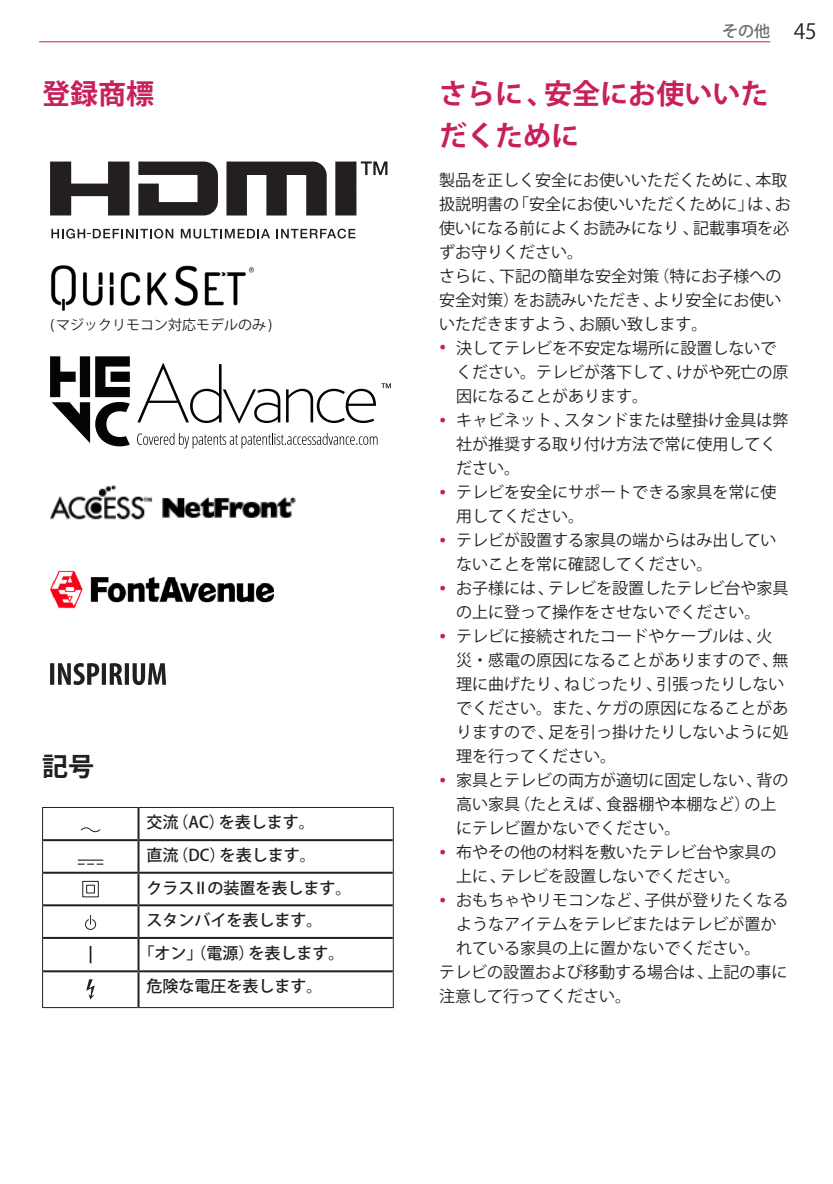
<style>
.page{position:relative;width:833px;height:1184px;background:#fff}
.page>*{position:absolute;margin:0;border:0;box-sizing:border-box;transform-origin:0 0}
.Title-1{font:700 28px/42px "Koz Go Pro";color:#c8205d}
.Title-2{font:700 26px "Koz Go Pro";color:#231f20}
.Body{font:16px/24px "Koz Go Pro";color:#231f20}
.TblH{font:500 16px "Koz Go Pro";color:#231f20}
.t1{font:500 16px "Koz Go Pro";color:#6c6d70}
.t2{font:14px "Koz Go Pro";color:#231f20}
.s1{font-weight:400;font-size:21px;color:#231f20}
</style>
<div class="page">
<hr style="left:39px;top:41px;width:731px;height:1px;background:#c8205d">
<svg style="left:50px;top:162px;width:79px;height:53px"></svg>
<svg style="left:138px;top:162px;width:80px;height:53px"></svg>
<svg style="left:226px;top:162px;width:100px;height:54px"></svg>
<svg style="left:335px;top:161px;width:52px;height:54px"></svg>
<svg style="left:181px;top:229px;width:89px;height:10px"></svg>
<svg style="left:276px;top:229px;width:79px;height:10px"></svg>
<svg style="left:51px;top:229px;width:122px;height:10px"></svg>
<img style="left:51px;top:265px;width:204px;height:46px">
<svg style="left:50px;top:356px;width:80px;height:90px"></svg>
<svg style="left:137px;top:363px;width:254px;height:60px"></svg>
<svg style="left:137px;top:433px;width:240px;height:15px"></svg>
<img style="left:50px;top:484px;width:245px;height:36px">
<img style="left:50px;top:570px;width:224px;height:39px">
<svg style="left:50px;top:663px;width:116px;height:22px"></svg>
<hr style="left:42px;top:807px;width:96px;height:1px;background:#231f20">
<hr style="left:42px;top:808px;width:1px;height:32px;background:#231f20">
<hr style="left:138px;top:807px;width:256px;height:1px;background:#231f20">
<hr style="left:393px;top:808px;width:1px;height:32px;background:#231f20">
<hr style="left:42px;top:840px;width:1px;height:33px;background:#231f20">
<hr style="left:393px;top:840px;width:1px;height:33px;background:#231f20">
<hr style="left:42px;top:873px;width:1px;height:32px;background:#231f20">
<hr style="left:393px;top:873px;width:1px;height:32px;background:#231f20">
<hr style="left:42px;top:905px;width:1px;height:33px;background:#231f20">
<hr style="left:393px;top:905px;width:1px;height:33px;background:#231f20">
<hr style="left:42px;top:938px;width:1px;height:33px;background:#231f20">
<hr style="left:393px;top:938px;width:1px;height:33px;background:#231f20">
<hr style="left:42px;top:971px;width:1px;height:36px;background:#231f20">
<hr style="left:393px;top:971px;width:1px;height:36px;background:#231f20">
<hr style="left:42px;top:1007px;width:96px;height:1px;background:#231f20">
<hr style="left:138px;top:1007px;width:256px;height:1px;background:#231f20">
<hr style="left:137px;top:808px;width:2px;height:31px;background:#231f20">
<hr style="left:43px;top:839px;width:95px;height:2px;background:#231f20">
<hr style="left:138px;top:839px;width:255px;height:2px;background:#231f20">
<hr style="left:137px;top:841px;width:2px;height:31px;background:#231f20">
<hr style="left:43px;top:872px;width:95px;height:2px;background:#231f20">
<hr style="left:138px;top:872px;width:255px;height:2px;background:#231f20">
<hr style="left:137px;top:874px;width:2px;height:30px;background:#231f20">
<hr style="left:43px;top:904px;width:95px;height:2px;background:#231f20">
<hr style="left:138px;top:904px;width:255px;height:2px;background:#231f20">
<hr style="left:137px;top:906px;width:2px;height:31px;background:#231f20">
<hr style="left:43px;top:937px;width:95px;height:2px;background:#231f20">
<hr style="left:138px;top:937px;width:255px;height:2px;background:#231f20">
<hr style="left:137px;top:939px;width:2px;height:31px;background:#231f20">
<hr style="left:43px;top:970px;width:95px;height:2px;background:#231f20">
<hr style="left:138px;top:970px;width:255px;height:2px;background:#231f20">
<hr style="left:137px;top:972px;width:2px;height:35px;background:#231f20">
<svg style="left:80px;top:827px;width:21px;height:5px"></svg>
<svg style="left:78px;top:860px;width:25px;height:5px"></svg>
<svg style="left:82px;top:880px;width:17px;height:18px"></svg>
<svg style="left:85px;top:915px;width:11px;height:15px"></svg>
<svg style="left:90px;top:946px;width:1px;height:17px"></svg>
<svg style="left:86px;top:979px;width:9px;height:21px"></svg>
<p class="Title-1" style="left:42px;top:75px;width:113px">登録商標</p>
<p class="t2" style="left:50px;top:315px;width:224px">( マジックリモコン対応モデルのみ )</p>
<p class="Title-2" style="left:42px;top:749px;width:53px">記号</p>
<p class="TblH" style="left:146px;top:812px;width:170px">交流（AC）を表します。</p>
<p class="TblH" style="left:146px;top:845px;width:171px">直流（DC）を表します。</p>
<p class="TblH" style="left:146px;top:877px;width:206px">クラス II の装置を表します。</p>
<p class="TblH" style="left:146px;top:910px;width:177px">スタンバイを表します。</p>
<p class="TblH" style="left:138px;top:943px;width:207px">「オン」（電源）を表します。</p>
<p class="TblH" style="left:146px;top:976px;width:177px">危険な電圧を表します。</p>
<p class="t1" style="left:722px;top:21px;width:96px">その他 <span class="s1">45</span></p>
<p class="Title-1" style="left:439px;top:75px;width:330px">さらに、安全にお使いいただくために</p>
<p class="Body" style="left:439px;top:168px;width:353px">製品を正しく安全にお使いいただくために、本取扱説明書の「安全にお使いいただくために」は、お使いになる前によくお読みになり 、記載事項を必ずお守りください。</p>
<p class="Body" style="left:439px;top:264px;width:343px;text-align:justify">さらに、下記の簡単な安全対策（特にお子様への安全対策）をお読みいただき、より安全にお使いいただきますよう、お願い致します。</p>
<p class="Body" style="left:456px;top:336px;width:333px">決してテレビを不安定な場所に設置しないでください。テレビが落下して、けがや死亡の原因になることがあります。</p>
<p class="Body" style="left:456px;top:408px;width:333px">キャビネット、スタンドまたは壁掛け金具は弊社が推奨する取り付け方法で常に使用してください。</p>
<p class="Body" style="left:456px;top:480px;width:321px">テレビを安全にサポートできる家具を常に使用してください。</p>
<p class="Body" style="left:456px;top:528px;width:321px">テレビが設置する家具の端からはみ出していないことを常に確認してください。</p>
<p class="Body" style="left:456px;top:576px;width:333px">お子様には、テレビを設置したテレビ台や家具の上に登って操作をさせないでください。</p>
<p class="Body" style="left:456px;top:624px;width:333px">テレビに接続されたコードやケーブルは、火災・感電の原因になることがありますので、無理に曲げたり、ねじったり、引張ったりしないでください。また、ケガの原因になることがありますので、足を引っ掛けたりしないように処理を行ってください。</p>
<p class="Body" style="left:456px;top:768px;width:333px">家具とテレビの両方が適切に固定しない、背の高い家具（たとえば、食器棚や本棚など）の上にテレビ置かないでください。</p>
<p class="Body" style="left:456px;top:840px;width:321px">布やその他の材料を敷いたテレビ台や家具の上に、テレビを設置しないでください。</p>
<p class="Body" style="left:456px;top:888px;width:333px">おもちゃやリモコンなど、子供が登りたくなるようなアイテムをテレビまたはテレビが置かれている家具の上に置かないでください。</p>
<p class="Body" style="left:439px;top:960px;width:349px">テレビの設置および移動する場合は、上記の事に注意して行ってください。</p>
</div>
